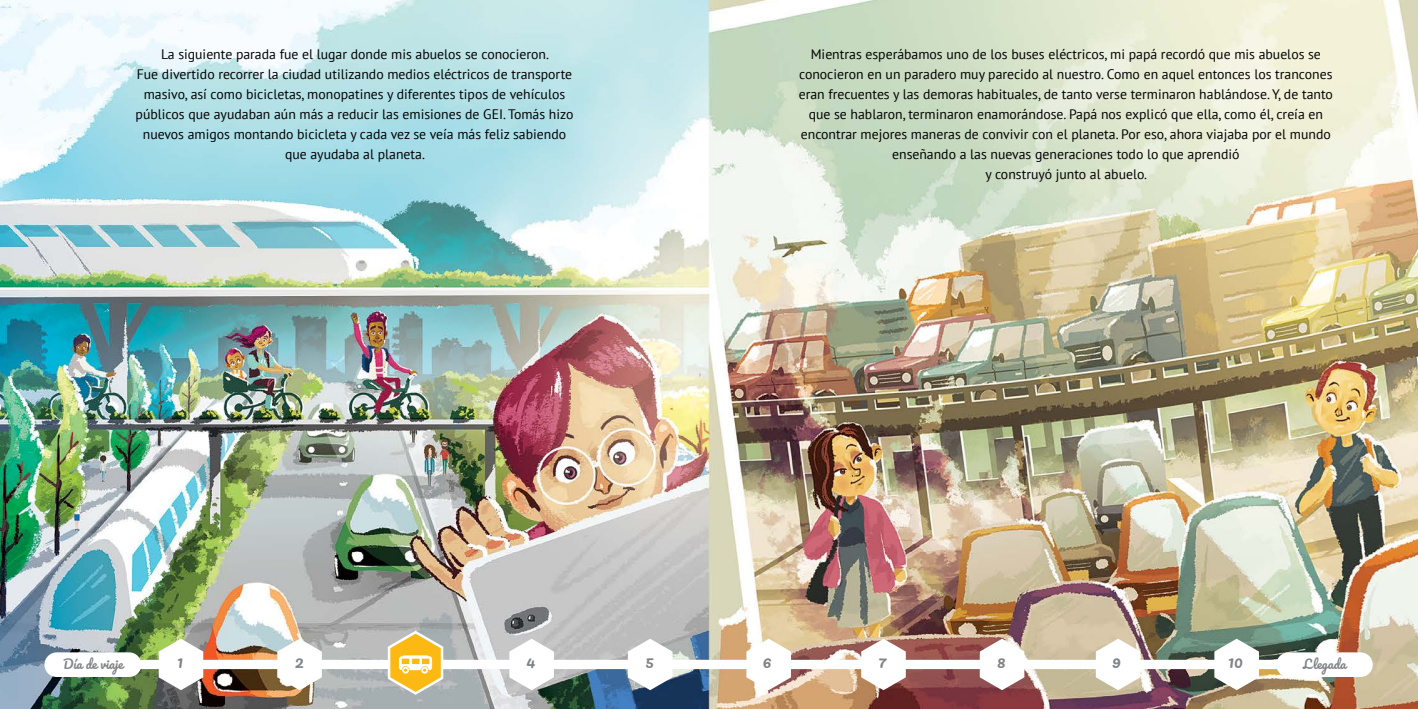
<style>
.page{position:relative;width:1418px;height:709px;background:#fff}
.page>*{position:absolute;margin:0;border:0;box-sizing:border-box;transform-origin:0 0}
.t1{font:16.25px "Pacifico";color:#808285}
.t2{font:13.75px/20px "PT Sans";color:#000;text-align:center}
.t3{font:12.5px "Pacifico";color:#808285}
</style>
<div class="page">
<img style="left:0;top:0;width:1417px;height:709px">
<img style="left:112px;top:638px;width:1188px;height:52px">
<div style="left:44px;top:652px;width:97px;height:25px;background:#fff;border-radius:12px"></div>
<div style="left:1276px;top:652px;width:96px;height:25px;background:#fff;border-radius:12px"></div>
<svg style="left:386px;top:629px;width:59px;height:67px"></svg>
<p class="t2" style="left:136px;top:44px;width:439px">La siguiente parada fue el lugar donde mis abuelos se conocieron.<br>Fue divertido recorrer la ciudad utilizando medios eléctricos de transporte masivo, así como bicicletas, monopatines y diferentes tipos de vehículos públicos que ayudaban aún más a reducir las emisiones de GEI. Tomás hizo nuevos amigos montando bicicleta y cada vez se veía más feliz sabiendo que ayudaba al planeta.</p>
<p class="t2" style="left:798px;top:44px;width:535px">Mientras esperábamos uno de los buses eléctricos, mi papá recordó que mis abuelos se conocieron en un paradero muy parecido al nuestro. Como en aquel entonces los trancones eran frecuentes y las demoras habituales, de tanto verse terminaron hablándose. Y, de tanto que se hablaron, terminaron enamorándose. Papá nos explicó que ella, como él, creía en encontrar mejores maneras de convivir con el planeta. Por eso, ahora viajaba por el mundo enseñando a las nuevas generaciones todo lo que aprendió<br>y construyó junto al abuelo.</p>
<p class="t3" style="left:63px;top:657px;width:61px">Día de viaje</p>
<p class="t1" style="left:177px;top:653px;width:8px">1</p>
<p class="t1" style="left:295px;top:653px;width:11px">2</p>
<p class="t1" style="left:526px;top:653px;width:11px">4</p>
<p class="t1" style="left:645px;top:653px;width:10px">5</p>
<p class="t1" style="left:763px;top:653px;width:10px">6</p>
<p class="t1" style="left:878px;top:653px;width:10px">7</p>
<p class="t1" style="left:997px;top:653px;width:10px">8</p>
<p class="t1" style="left:1112px;top:653px;width:10px">9</p>
<p class="t1" style="left:1228px;top:653px;width:16px">10</p>
<p class="t3" style="left:1303px;top:657px;width:44px">Llegada</p>
</div>
